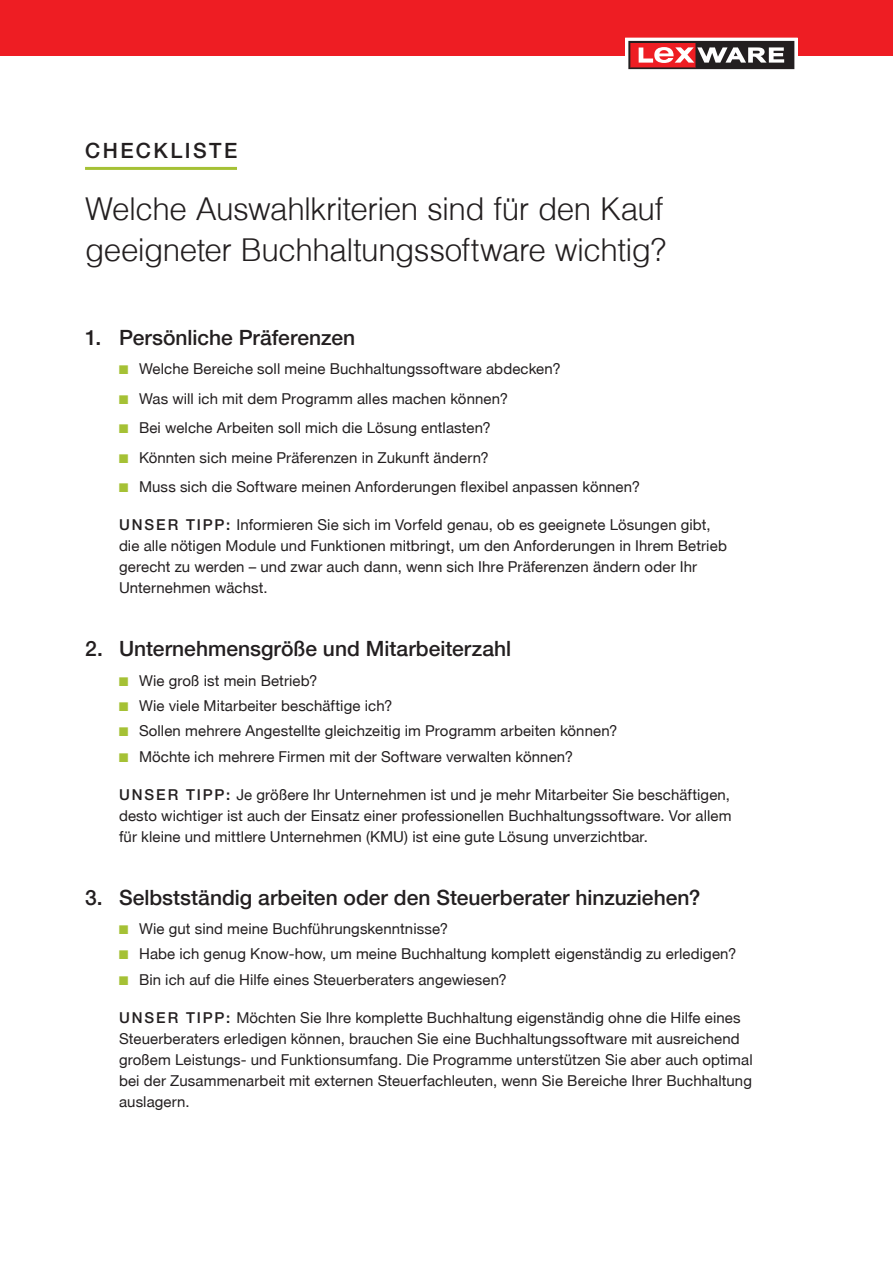
<style>
.page{position:relative;width:893px;height:1263px;background:#fff}
.page>*{position:absolute;margin:0;border:0;box-sizing:border-box;transform-origin:0 0}
.t1{font:300 31.5px/40.5px "Helvetica";letter-spacing:-.015em;color:#231f20}
.t2{font:500 21px "Helvetica Neue";color:#231f20}
.t3{font:500 21px "Helvetica Neue";letter-spacing:.12em;color:#231f20}
.t4{font:15px/21px "Helvetica Neue";letter-spacing:.005em;color:#231f20}
.s1{font-family:"Monotype Sorts";font-size:12px;color:#a5c135}
.s2{font-weight:500}
</style>
<div class="page">
<div style="left:0;top:0;width:893px;height:55px;background:#ee1d23"></div>
<svg style="left:625px;top:38px;width:173px;height:32px"></svg>
<hr style="left:85px;top:167px;width:152px;height:3px;background:#a5c135">
<h2 class="t3" style="left:85px;top:138px;width:154px">CHECKLISTE</h2>
<h1 class="t1" style="left:85px;top:188px;width:583px">Welche Auswahlkriterien sind für den Kauf geeigneter Buchhaltungssoftware wichtig?</h1>
<h2 class="t2" style="left:85px;top:325px;width:272px">1. Persönliche Präferenzen</h2>
<p class="t4" style="left:119px;top:354px;width:522px;line-height:29.5px"><span class="s1">N</span> Welche Bereiche soll meine Buchhaltungssoftware abdecken?<br><span class="s1">N</span> Was will ich mit dem Programm alles machen können?<br><span class="s1">N</span> Bei welche Arbeiten soll mich die Lösung entlasten?<br><span class="s1">N</span> Könnten sich meine Präferenzen in Zukunft ändern?<br><span class="s1">N</span> Muss sich die Software meinen Anforderungen flexibel anpassen können?</p>
<p class="t4" style="left:119px;top:514px;width:609px"><span class="s2">UNSER TIPP:</span> Informieren Sie sich im Vorfeld genau, ob es geeignete Lösungen gibt, die alle nötigen Module und Funktionen mitbringt, um den Anforderungen in Ihrem Betrieb gerecht zu werden – und zwar auch dann, wenn sich Ihre Präferenzen ändern oder Ihr Unternehmen wächst.</p>
<h2 class="t2" style="left:85px;top:636px;width:428px">2. Unternehmensgröße und Mitarbeiterzahl</h2>
<p class="t4" style="left:119px;top:668px;width:500px;line-height:25.2px"><span class="s1">N</span> Wie groß ist mein Betrieb?<br><span class="s1">N</span> Wie viele Mitarbeiter beschäftige ich?<br><span class="s1">N</span> Sollen mehrere Angestellte gleichzeitig im Programm arbeiten können?<br><span class="s1">N</span> Möchte ich mehrere Firmen mit der Software verwalten können?</p>
<p class="t4" style="left:119px;top:784px;width:614px;text-align:justify"><span class="s2">UNSER TIPP:</span> Je größere Ihr Unternehmen ist und je mehr Mitarbeiter Sie beschäftigen, desto wichtiger ist auch der Einsatz einer professionellen Buchhaltungssoftware. Vor allem für kleine und mittlere Unternehmen (KMU) ist eine gute Lösung unverzichtbar.</p>
<h2 class="t2" style="left:85px;top:884px;width:617px">3. Selbstständig arbeiten oder den Steuerberater hinzuziehen?</h2>
<p class="t4" style="left:119px;top:916px;width:619px;line-height:25.2px"><span class="s1">N</span> Wie gut sind meine Buchführungskenntnisse?<br><span class="s1">N</span> Habe ich genug Know-how, um meine Buchhaltung komplett eigenständig zu erledigen?<br><span class="s1">N</span> Bin ich auf die Hilfe eines Steuerberaters angewiesen?</p>
<p class="t4" style="left:119px;top:1007px;width:635px"><span class="s2">UNSER TIPP:</span> Möchten Sie Ihre komplette Buchhaltung eigenständig ohne die Hilfe eines Steuerberaters erledigen können, brauchen Sie eine Buchhaltungssoftware mit ausreichend großem Leistungs- und Funktionsumfang. Die Programme unterstützen Sie aber auch optimal bei der Zusammenarbeit mit externen Steuerfachleuten, wenn Sie Bereiche Ihrer Buchhaltung auslagern.</p>
</div>
